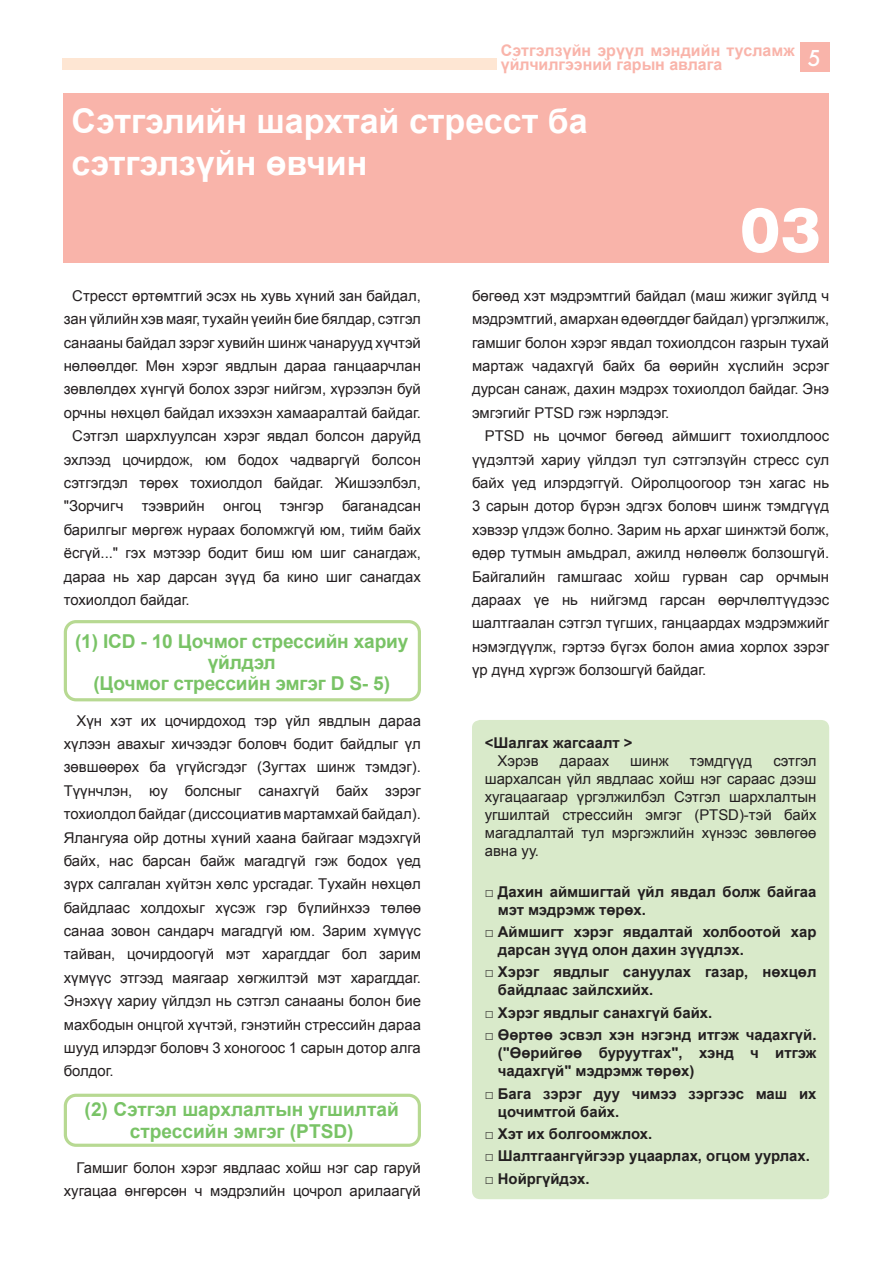
<style>
.page{position:relative;width:893px;height:1263px;background:#fff}
.page>*{position:absolute;margin:0;border:0;box-sizing:border-box;transform-origin:0 0}
.t1{font:800 53.1px "Gothic MB101 Pr 6 N";color:#fff}
.t2{font:700 34.05px/42.5px "Arial";color:#fff}
.t3{font:500 21.3px "Futura";color:#fff}
.t4{font:700 19.2px/21.3px "Arial";letter-spacing:-.01em;color:#79c366;text-align:center}
.t5{font:700 15.9px/13.8px "Arial";color:#f9b4aa}
.t6{font:14.85px/23.4px "Arial";color:#231f20;text-align:justify}
.t7{font:700 14.85px/18px "Arial";color:#231f20}
</style>
<div class="page">
<div style="left:800px;top:43px;width:29px;height:29px;background:#f9b4aa"></div>
<div style="left:63px;top:58px;width:434px;height:12px;background:#fee6d3"></div>
<div style="left:64px;top:94px;width:765px;height:169px;background:#f9b4aa"></div>
<div style="left:472px;top:720px;width:357px;height:479px;background:#d9eaca;border-radius:8px"></div>
<div style="left:64px;top:1094px;width:357px;height:53px;border:3px solid #b7d992;border-radius:11px"></div>
<div style="left:64px;top:620px;width:357px;height:81px;border:3px solid #b7d992;border-radius:11px"></div>
<p class="t5" style="left:501px;top:44px;width:295px">Сэтгэлзүйн эрүүл мэндийн тусламж үйлчилгээний гарын авлага</p>
<p class="t2" style="left:71px;top:100px;width:518px">Сэтгэлийн шархтай стресст ба сэтгэлзүйн өвчин</p>
<p class="t1" style="left:740px;top:187px;width:82px">03</p>
<p class="t6" style="left:64px;top:284px;width:359px;text-align:center">Стресст өртөмтгий эсэх нь хувь хүний зан байдал, зан үйлийн хэв маяг, тухайн үеийн бие бялдар, сэтгэл санааны байдал зэрэг хувийн шинж чанарууд хүчтэй нөлөөлдөг. Mөн хэрэг явдлын дараа ганцаарчлан зөвлөлдөх хүнгүй болох зэрэг нийгэм, хүрээлэн буй орчны нөхцөл байдал ихээхэн хамааралтай байдаг.</p>
<p class="t6" style="left:64px;top:424px;width:359px;text-indent:9px">Сэтгэл шархлуулсан хэрэг явдал болсон даруйд эхлээд цочирдож, юм бодох чадваргүй болсон сэтгэгдэл төрөх тохиолдол байдаг. Жишээлбэл, "Зорчигч тээврийн онгоц тэнгэр баганадсан барилгыг мөргөж нураах боломжгүй юм, тийм байх ёсгүй..." гэх мэтээр бодит биш юм шиг санагдаж, дараа нь хар дарсан зүүд ба кино шиг санагдах тохиолдол байдаг.</p>
<h3 class="t3" style="left:808px;top:43px;width:15px">5</h3>
<p class="t6" style="left:472px;top:284px;width:359px">бөгөөд хэт мэдрэмтгий байдал (маш жижиг зүйлд ч мэдрэмтгий, амархан өдөөгддөг байдал) үргэлжилж, гамшиг болон хэрэг явдал тохиолдсон газрын тухай мартаж чадахгүй байх ба өөрийн хүслийн эсрэг дурсан санаж, дахин мэдрэх тохиолдол байдаг. Энэ эмгэгийг PTSD гэж нэрлэдэг.</p>
<p class="t6" style="left:472px;top:424px;width:359px;text-indent:13px">PTSD нь цочмог бөгөөд аймшигт тохиолдлоос үүдэлтэй хариу үйлдэл тул сэтгэлзүйн стресс сул байх үед илэрдэггүй. Ойролцоогоор тэн хагас нь 3 сарын дотор бүрэн эдгэх боловч шинж тэмдгүүд хэвээр үлдэж болно. Зарим нь архаг шинжтэй болж, өдөр тутмын амьдрал, ажилд нөлөөлж болзошгүй.<br>Байгалийн гамшгаас хойш гурван сар орчмын дараах үе нь нийгэмд гарсан өөрчлөлтүүдээс шалтгаалан сэтгэл түгших, ганцаардах мэдрэмжийг нэмэгдүүлж, гэртээ бүгэх болон амиа хорлох зэрэг үр дүнд хүргэж болзошгүй байдаг.</p>
<p class="t4" style="left:75px;top:631px;width:335px">(1) ICD - 10 Цочмог стрессийн хариу үйлдэл</p>
<p class="t4" style="left:93px;top:674px;width:298px">(Цочмог стрессийн эмгэг D S- 5)</p>
<p class="t6" style="left:64px;top:709px;width:359px;text-indent:13px">Хүн хэт их цочирдоход тэр үйл явдлын дараа хүлээн авахыг хичээдэг боловч бодит байдлыг үл зөвшөөрөх ба үгүйсгэдэг (Зугтах шинж тэмдэг).<br>Түүнчлэн, юу болсныг санахгүй байх зэрэг тохиолдол байдаг (диссоциатив мартамхай байдал).<br>Ялангуяа ойр дотны хүний хаана байгааг мэдэхгүй байх, нас барсан байж магадгүй гэж бодох үед зүрх салгалан хүйтэн хөлс урсгадаг. Tухайн нөхцөл байдлаас холдохыг хүсэж гэр бүлийнхээ төлөө санаа зовон сандарч магадгүй юм. Зарим хүмүүс тайван, цочирдоогүй мэт харагддаг бол зарим хүмүүс этгээд маягаар хөгжилтэй мэт харагддаг.<br>Энэхүү хариу үйлдэл нь сэтгэл санааны болон бие махбодын онцгой хүчтэй, гэнэтийн стрессийн дараа шууд илэрдэг боловч 3 хоногоос 1 сарын дотор алга болдог.</p>
<p class="t7" style="left:485px;top:734px;width:149px">&lt;Шалгах жагсаалт &gt;</p>
<p class="t6" style="left:497px;top:749px;width:43px">Хэрэв</p>
<p class="t6" style="left:560px;top:749px;width:51px">дараах</p>
<p class="t6" style="left:630px;top:749px;width:40px">шинж</p>
<p class="t6" style="left:690px;top:749px;width:64px">тэмдгүүд</p>
<p class="t6" style="left:485px;top:752px;width:333px;line-height:18px;text-indent:289px">сэтгэл шархалсан үйл явдлаас хойш нэг сараас дээш хугацаагаар үргэлжилбэл Сэтгэл шархлалтын угшилтай стрессийн эмгэг (PTSD)-тэй байх магадлалтай тул мэргэжлийн хүнээс зөвлөгөө авна уу.</p>
<p class="t7" style="left:498px;top:883px;width:320px;text-indent:-13px">□ Дахин аймшигтай үйл явдал болж байгаа мэт мэдрэмж төрөх.</p>
<p class="t7" style="left:498px;top:923px;width:320px;text-indent:-13px">□ Аймшигт хэрэг явдалтай холбоотой хар дарсан зүүд олон дахин зүүдлэх.</p>
<p class="t7" style="left:498px;top:963px;width:320px;text-indent:-13px">□ Хэрэг явдлыг сануулах газар, нөхцөл байдлаас зайлсхийх.</p>
<p class="t7" style="left:485px;top:1004px;width:229px">□ Хэрэг явдлыг санахгүй байх.</p>
<p class="t7" style="left:498px;top:1026px;width:320px;text-align:justify;text-indent:-13px">□ Өөртөө эсвэл хэн нэгэнд итгэж чадахгүй. ("Өөрийгөө буруутгах", хэнд ч итгэж чадахгүй" мэдрэмж төрөх)</p>
<p class="t7" style="left:498px;top:1085px;width:320px;text-indent:-13px">□ Бага зэрэг дуу чимээ зэргээс маш их цочимтгой байх.</p>
<p class="t7" style="left:485px;top:1125px;width:169px">□ Хэт их болгоомжлох.</p>
<p class="t7" style="left:485px;top:1147px;width:327px">□ Шалтгаангүйгээр уцаарлах, огцом уурлах.</p>
<p class="t7" style="left:485px;top:1170px;width:106px">□ Нойргүйдэх.</p>
<p class="t4" style="left:85px;top:1100px;width:316px">(2) Сэтгэл шархлалтын угшилтай стрессийн эмгэг (PTSD)</p>
<p class="t6" style="left:64px;top:1156px;width:359px;text-align:right">Гамшиг болон хэрэг явдлаас хойш нэг сар гаруй хугацаа өнгөрсөн ч мэдрэлийн цочрол арилаагүй</p>
</div>
